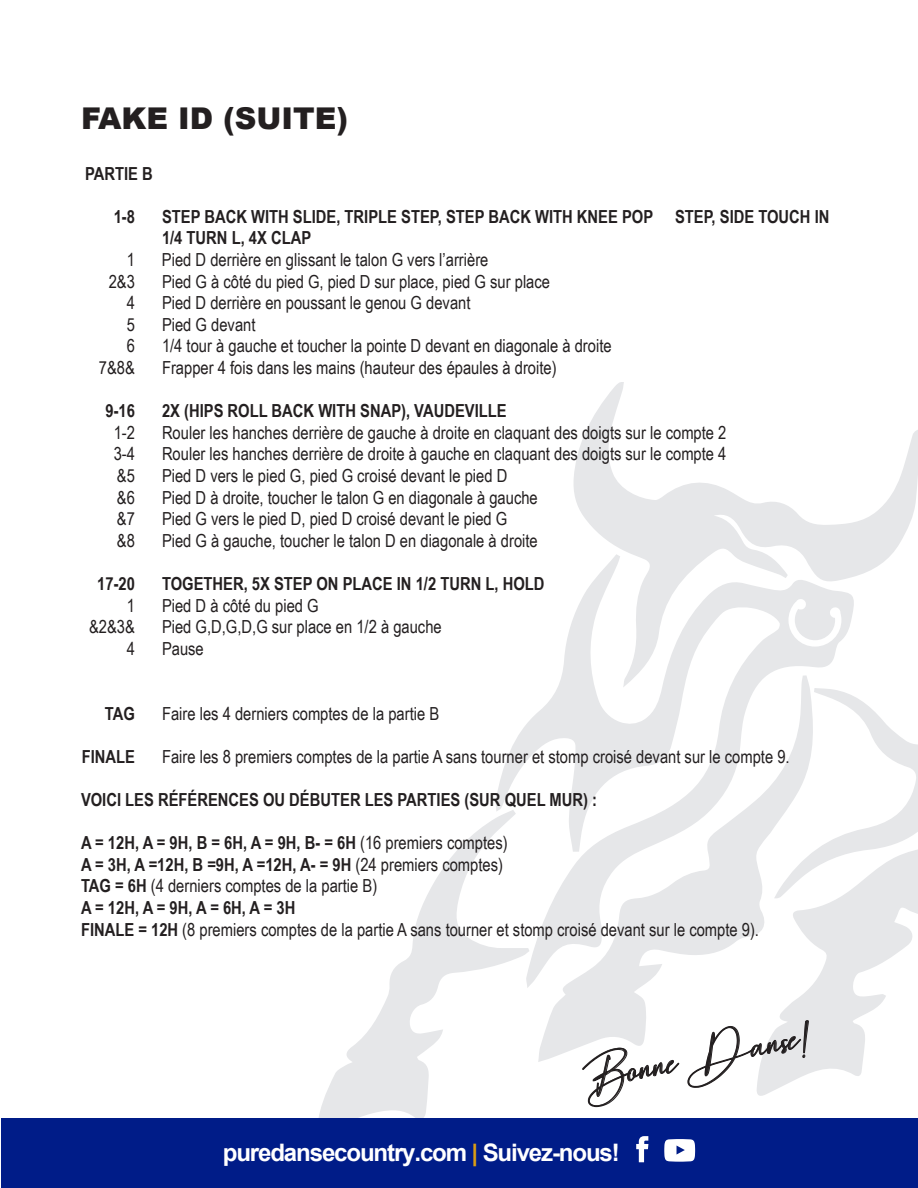
<style>
.page{position:relative;width:918px;height:1188px;background:#fff}
.page>*{position:absolute;margin:0;border:0;box-sizing:border-box;transform-origin:0 0}
.t1{font:34.5px "Hearth Stone";color:#231f20}
.t2{font:900 30px "Arial";color:#231f20}
.t3{font:700 24.15px "Arial";letter-spacing:-.05em;color:#fff}
.t4{font:18px "Arial Narrow";color:#231f20}
.t5{font:700 18px/21.6px "Arial Narrow";color:#231f20}
.s1{font-weight:400}
.s2{font-weight:700}
.s3{color:#db9d14}
</style>
<div class="page">
<svg style="left:855px;top:697px;width:63px;height:88px"></svg>
<svg style="left:319px;top:819px;width:176px;height:299px"></svg>
<svg style="left:757px;top:785px;width:161px;height:311px"></svg>
<svg style="left:573px;top:383px;width:345px;height:193px"></svg>
<svg style="left:538px;top:988px;width:278px;height:74px"></svg>
<svg style="left:495px;top:554px;width:360px;height:434px"></svg>
<div style="left:1px;top:1118px;width:917px;height:70px;background:#001c88"></div>
<svg style="left:636px;top:1136px;width:12px;height:26px"></svg>
<svg style="left:664px;top:1139px;width:31px;height:23px"></svg>
<svg style="left:582px;top:1048px;width:97px;height:59px"></svg>
<svg style="left:688px;top:1020px;width:121px;height:68px"></svg>
<p class="t2" style="left:81px;top:97px;width:269px">FAKE ID (SUITE)</p>
<p class="t5" style="left:85px;top:162px;width:69px">PARTIE B</p>
<p class="t5" style="left:114px;top:205px;width:23px">1-8</p>
<p class="t5" style="left:162px;top:205px;width:669px">STEP BACK WITH SLIDE, TRIPLE STEP, STEP BACK WITH KNEE POP STEP, SIDE TOUCH IN<br>1/4 TURN L, 4X CLAP</p>
<p class="t4" style="left:127px;top:246px;width:10px">1</p>
<p class="t4" style="left:162px;top:246px;width:328px">Pied D derrière en glissant le talon G vers l’arrière</p>
<p class="t4" style="left:109px;top:268px;width:28px">2&amp;3</p>
<p class="t4" style="left:162px;top:268px;width:390px">Pied G à côté du pied G, pied D sur place, pied G sur place</p>
<p class="t4" style="left:127px;top:290px;width:10px">4</p>
<p class="t4" style="left:162px;top:290px;width:310px">Pied D derrière en poussant le genou G devant</p>
<p class="t4" style="left:127px;top:311px;width:10px">5</p>
<p class="t4" style="left:162px;top:311px;width:95px">Pied G devant</p>
<p class="t4" style="left:127px;top:333px;width:10px">6</p>
<p class="t4" style="left:162px;top:333px;width:451px">1/4 tour à gauche et toucher la pointe D devant en diagonale à droite</p>
<p class="t4" style="left:99px;top:354px;width:38px">7&amp;8&amp;</p>
<p class="t4" style="left:162px;top:354px;width:396px">Frapper 4 fois dans les mains (hauteur des épaules à droite)</p>
<p class="t5" style="left:105px;top:399px;width:31px">9-16</p>
<p class="t5" style="left:162px;top:399px;width:346px">2X (HIPS ROLL BACK WITH SNAP), VAUDEVILLE</p>
<p class="t4" style="left:114px;top:419px;width:23px">1-2</p>
<p class="t4" style="left:162px;top:419px;width:566px">Rouler les hanches derrière de gauche à droite en claquant des doigts sur le compte 2</p>
<p class="t4" style="left:114px;top:441px;width:23px">3-4</p>
<p class="t4" style="left:162px;top:441px;width:566px">Rouler les hanches derrière de droite à gauche en claquant des doigts sur le compte 4</p>
<p class="t4" style="left:117px;top:462px;width:20px">&amp;5</p>
<p class="t4" style="left:162px;top:462px;width:347px">Pied D vers le pied G, pied G croisé devant le pied D</p>
<p class="t4" style="left:117px;top:484px;width:20px">&amp;6</p>
<p class="t4" style="left:162px;top:484px;width:377px">Pied D à droite, toucher le talon G en diagonale à gauche</p>
<p class="t4" style="left:117px;top:506px;width:20px">&amp;7</p>
<p class="t4" style="left:162px;top:506px;width:347px">Pied G vers le pied D, pied D croisé devant le pied G</p>
<p class="t4" style="left:117px;top:527px;width:20px">&amp;8</p>
<p class="t4" style="left:162px;top:527px;width:377px">Pied G à gauche, toucher le talon D en diagonale à droite</p>
<p class="t5" style="left:97px;top:572px;width:39px">17-20</p>
<p class="t5" style="left:162px;top:572px;width:384px">TOGETHER, 5X STEP ON PLACE IN 1/2 TURN L, HOLD</p>
<p class="t4" style="left:127px;top:592px;width:10px">1</p>
<p class="t4" style="left:162px;top:592px;width:158px">Pied D à côté du pied G</p>
<p class="t4" style="left:89px;top:614px;width:47px">&amp;2&amp;3&amp;</p>
<p class="t4" style="left:162px;top:614px;width:281px">Pied G,D,G,D,G sur place en 1/2 à gauche</p>
<p class="t4" style="left:127px;top:635px;width:10px">4</p>
<p class="t4" style="left:162px;top:635px;width:43px">Pause</p>
<p class="t5" style="left:105px;top:702px;width:32px">TAG</p>
<p class="t4" style="left:162px;top:700px;width:279px">Faire les 4 derniers comptes de la partie B</p>
<p class="t5" style="left:82px;top:745px;width:55px">FINALE</p>
<p class="t4" style="left:162px;top:743px;width:629px">Faire les 8 premiers comptes de la partie A sans tourner et stomp croisé devant sur le compte 9.</p>
<p class="t5" style="left:81px;top:788px;width:518px">VOICI LES RÉFÉRENCES OU DÉBUTER LES PARTIES (SUR QUEL MUR) :</p>
<p class="t5" style="left:81px;top:831px;width:428px">A = 12H, A = 9H, B = 6H, A = 9H, B- = 6H <span class="s1">(16 premiers comptes)</span></p>
<p class="t5" style="left:81px;top:853px;width:424px">A = 3H, A =12H, B =9H, A =12H, A- = 9H <span class="s1">(24 premiers comptes)</span></p>
<p class="t4" style="left:81px;top:873px;width:298px"><span class="s2">TAG = 6H</span> (4 derniers comptes de la partie B)</p>
<p class="t5" style="left:81px;top:896px;width:216px">A = 12H, A = 9H, A = 6H, A = 3H</p>
<p class="t4" style="left:81px;top:916px;width:680px"><span class="s2">FINALE = 12H</span> (8 premiers comptes de la partie A sans tourner et stomp croisé devant sur le compte 9).</p>
<p class="t1" style="left:577px;top:1061px;width:237px;rotate:-11deg">Bonne Danse!</p>
<p class="t3" style="left:223px;top:1136px;width:398px">puredansecountry.com <span class="s3">|</span> Suivez-nous!</p>
</div>
